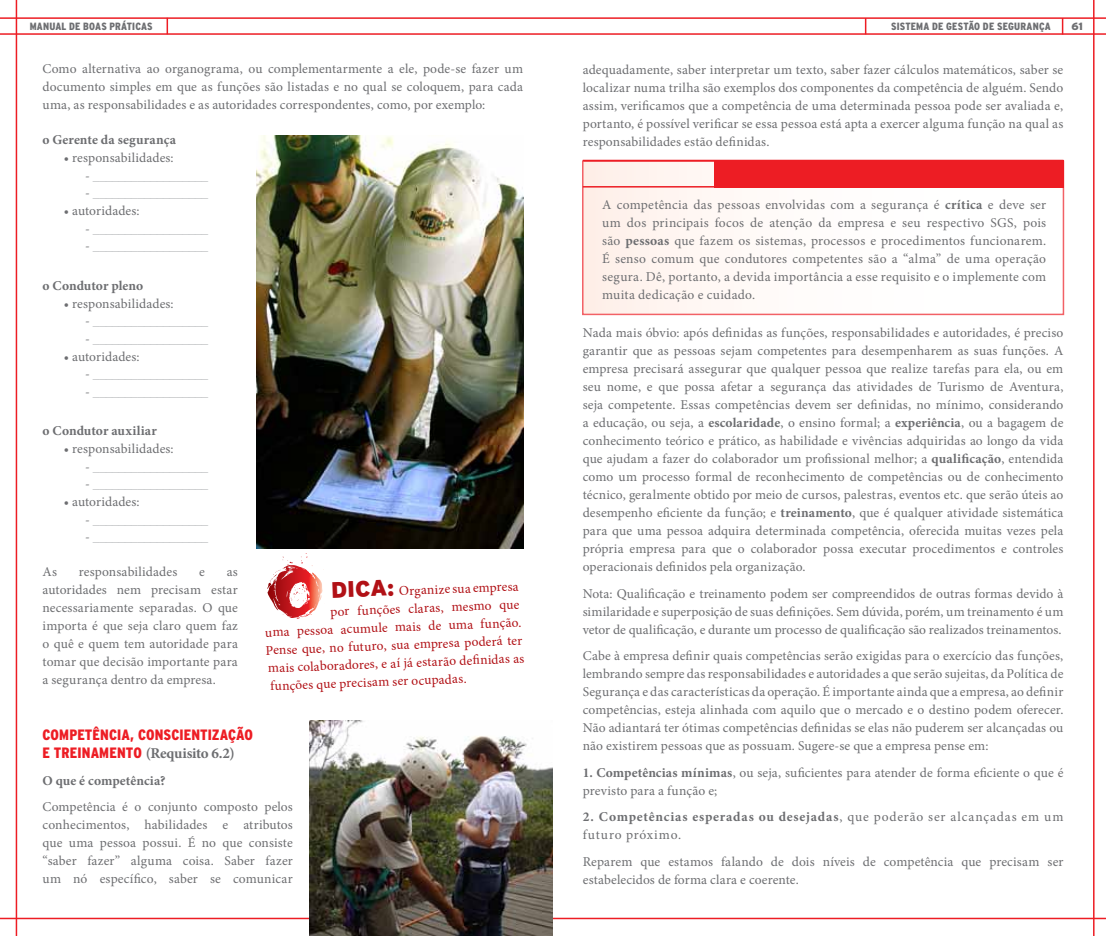
<style>
.page{position:relative;width:1106px;height:936px;background:#fff}
.page>*{position:absolute;margin:0;border:0;box-sizing:border-box;transform-origin:0 0}
.t1{font:900 condensed 15px "Interstate";letter-spacing:.005em;color:#ed1d24}
.t2{font:700 15px "Minion Pro";letter-spacing:-.02em;color:#6d6e71}
.t3{font:13.5px/18px "Minion Pro";letter-spacing:.01em;color:#6d6e71;text-align:justify}
.t4{font:13.5px "Minion Pro";color:#bcbec0}
.t5{font:13.5px "Minion Pro";color:#b11116}
.t6{font:13.5px/18px "Minion Pro";letter-spacing:.05em;color:#6d6e71}
.t7{font:700 13.5px "Minion Pro";letter-spacing:.005em;color:#6d6e71}
.t8{font:900 condensed 10.5px "Interstate";letter-spacing:.02em;color:#6d6e71}
.t9{font:900 10.5px "Interstate";color:#6d6e71}
.s1{color:#6d6e71}
.s2{font-family:"Interstate";font-weight:900;font-size:22.5px}
.s3{font-family:"Interstate";font-weight:900;font-stretch:condensed;color:#ed1d24}
.s4{font-weight:700}
</style>
<div class="page">
<hr style="left:0;top:33px;width:553px;height:2px;background:#ed1d24">
<hr style="left:0;top:17px;width:553px;height:2px;background:#ed1d24">
<hr style="left:16px;top:0;width:1px;height:935px;background:#ed1d24">
<hr style="left:0;top:917px;width:553px;height:2px;background:#ed1d24">
<svg style="left:166px;top:18px;width:2px;height:16px"></svg>
<hr style="left:553px;top:33px;width:553px;height:2px;background:#ed1d24">
<hr style="left:553px;top:17px;width:553px;height:2px;background:#ed1d24">
<hr style="left:1093px;top:0;width:1px;height:935px;background:#ed1d24">
<svg style="left:1061px;top:18px;width:2px;height:17px"></svg>
<hr style="left:553px;top:917px;width:553px;height:2px;background:#ed1d24">
<svg style="left:865px;top:19px;width:1px;height:14px"></svg>
<div style="left:583px;top:161px;width:480px;height:153px;background:linear-gradient(to right,#fef1eb,#fffeff)"></div>
<img style="left:257px;top:136px;width:266px;height:412px">
<img style="left:310px;top:720px;width:243px;height:215px">
<svg style="left:267px;top:553px;width:40px;height:65px"></svg>
<div style="left:714px;top:160px;width:349px;height:27px;background:#ed1d24"></div>
<hr style="left:583px;top:186px;width:480px;height:1px;background:#ed1d24">
<hr style="left:583px;top:160px;width:480px;height:1px;background:#ed1d24">
<p class="t8" style="left:30px;top:20px;width:124px">MANUAL DE BOAS PRÁTICAS</p>
<p class="t8" style="left:891px;top:20px;width:161px">SISTEMA DE GESTÃO DE SEGURANÇA</p>
<p class="t9" style="left:1071px;top:20px;width:13px">61</p>
<p class="t3" style="left:43px;top:60px;width:482px">Como alternativa ao organograma, ou complementarmente a ele, pode-se fazer um documento simples em que as funções são listadas e no qual se coloquem, para cada uma, as responsabilidades e as autoridades correspondentes, como, por exemplo:</p>
<p class="t7" style="left:43px;top:130px;width:135px">o Gerente da segurança</p>
<p class="t3" style="left:64px;top:149px;width:111px">• responsabilidades:</p>
<p class="t4" style="left:85px;top:166px;width:125px"><span class="s1">-</span> __________________</p>
<p class="t4" style="left:85px;top:184px;width:125px"><span class="s1">-</span> __________________</p>
<p class="t3" style="left:64px;top:202px;width:77px">• autoridades:</p>
<p class="t4" style="left:85px;top:219px;width:125px"><span class="s1">-</span> __________________</p>
<p class="t4" style="left:85px;top:237px;width:125px"><span class="s1">-</span> __________________</p>
<p class="t7" style="left:43px;top:276px;width:102px">o Condutor pleno</p>
<p class="t3" style="left:64px;top:294px;width:111px">• responsabilidades:</p>
<p class="t4" style="left:85px;top:312px;width:125px"><span class="s1">-</span> __________________</p>
<p class="t4" style="left:85px;top:329px;width:125px"><span class="s1">-</span> __________________</p>
<p class="t3" style="left:64px;top:347px;width:77px">• autoridades:</p>
<p class="t4" style="left:85px;top:365px;width:125px"><span class="s1">-</span> __________________</p>
<p class="t4" style="left:85px;top:382px;width:125px"><span class="s1">-</span> __________________</p>
<p class="t7" style="left:43px;top:421px;width:116px">o Condutor auxiliar</p>
<p class="t3" style="left:64px;top:440px;width:111px">• responsabilidades:</p>
<p class="t4" style="left:85px;top:474px;width:125px"><span class="s1">-</span> __________________</p>
<p class="t3" style="left:64px;top:493px;width:77px">• autoridades:</p>
<p class="t4" style="left:85px;top:527px;width:125px"><span class="s1">-</span> __________________</p>
<p class="t3" style="left:43px;top:563px;width:16px">As</p>
<p class="t3" style="left:79px;top:563px;width:100px">responsabilidades</p>
<p class="t3" style="left:199px;top:563px;width:7px">e</p>
<p class="t3" style="left:43px;top:563px;width:197px;text-indent:184px">as autoridades nem precisam estar necessariamente separadas. O que importa é que seja claro quem faz o quê e quem tem autoridade para tomar que decisão importante para a segurança dentro da empresa.</p>
<p class="t5" style="left:331px;top:584px;width:189px;rotate:-2deg"><span class="s2">DICA:</span> Organize sua empresa</p>
<p class="t5" style="left:330px;top:602px;width:190px;rotate:-2deg">por funções claras, mesmo que</p>
<p class="t5" style="left:265px;top:622px;width:258px;rotate:-2deg">uma pessoa acumule mais de uma função.</p>
<p class="t5" style="left:265px;top:640px;width:258px;rotate:-2deg">Pense que, no futuro, sua empresa poderá ter</p>
<p class="t5" style="left:268px;top:658px;width:258px;rotate:-2deg">mais colaboradores, e aí já estarão defi nidas as</p>
<p class="t5" style="left:270px;top:676px;width:198px;rotate:-2deg">funções que precisam ser ocupadas.</p>
<p class="t1" style="left:43px;top:726px;width:212px">COMPETÊNCIA, CONSCIENTIZAÇÃO</p>
<p class="t2" style="left:43px;top:742px;width:194px"><span class="s3">E TREINAMENTO</span> (Requisito 6.2)</p>
<p class="t7" style="left:43px;top:770px;width:125px">O que é competência?</p>
<p class="t3" style="left:43px;top:797px;width:252px">Competência é o conjunto composto pelos conhecimentos, habilidades e atributos que uma pessoa possui. É no que consiste “saber fazer” alguma coisa. Saber fazer um nó específico, saber se comunicar</p>
<p class="t3" style="left:583px;top:60px;width:482px">adequadamente, saber interpretar um texto, saber fazer cálculos matemáticos, saber se localizar numa trilha são exemplos dos componentes da competência de alguém. Sendo assim, verificamos que a competência de uma determinada pessoa pode ser avaliada e, portanto, é possível verificar se essa pessoa está apta a exercer alguma função na qual as responsabilidades estão definidas.</p>
<p class="t3" style="left:602px;top:196px;width:445px">A competência das pessoas envolvidas com a segurança é <span class="s4">crítica</span> e deve ser um dos principais focos de atenção da empresa e seu respectivo SGS, pois são <span class="s4">pessoas</span> que fazem os sistemas, processos e procedimentos funcionarem.<br>É senso comum que condutores competentes são a “alma” de uma operação segura. Dê, portanto, a devida importância a esse requisito e o implemente com muita dedicação e cuidado.</p>
<p class="t3" style="left:583px;top:323px;width:482px">Nada mais óbvio: após definidas as funções, responsabilidades e autoridades, é preciso garantir que as pessoas sejam competentes para desempenharem as suas funções. A empresa precisará assegurar que qualquer pessoa que realize tarefas para ela, ou em seu nome, e que possa afetar a segurança das atividades de Turismo de Aventura, seja competente. Essas competências devem ser definidas, no mínimo, considerando a educação, ou seja, a <span class="s4">escolaridade</span>, o ensino formal; a <span class="s4">experiência</span>, ou a bagagem de conhecimento teórico e prático, as habilidade e vivências adquiridas ao longo da vida que ajudam a fazer do colaborador um profissional melhor; a <span class="s4">qualificação</span>, entendida como um processo formal de reconhecimento de competências ou de conhecimento técnico, geralmente obtido por meio de cursos, palestras, eventos etc. que serão úteis ao desempenho eficiente da função; e <span class="s4">treinamento</span>, que é qualquer atividade sistemática para que uma pessoa adquira determinada competência, oferecida muitas vezes pela própria empresa para que o colaborador possa executar procedimentos e controles operacionais definidos pela organização.</p>
<p class="t3" style="left:583px;top:584px;width:482px">Nota: Qualificação e treinamento podem ser compreendidos de outras formas devido à similaridade e superposição de suas definições. Sem dúvida, porém, um treinamento é um vetor de qualificação, e durante um processo de qualificação são realizados treinamentos.</p>
<p class="t3" style="left:583px;top:646px;width:482px">Cabe à empresa definir quais competências serão exigidas para o exercício das funções, lembrando sempre das responsabilidades e autoridades a que serão sujeitas, da Política de Segurança e das características da operação. É importante ainda que a empresa, ao definir competências, esteja alinhada com aquilo que o mercado e o destino podem oferecer.<br>Não adiantará ter ótimas competências definidas se elas não puderem ser alcançadas ou não existirem pessoas que as possuam. Sugere-se que a empresa pense em:</p>
<p class="t3" style="left:583px;top:763px;width:482px"><span class="s4">1. Competências mínimas</span>, ou seja, suficientes para atender de forma eficiente o que é previsto para a função e;</p>
<p class="t6" style="left:583px;top:807px;width:482px"><span class="s4">2. Competências esperadas ou desejadas</span>, que poderão ser alcançadas em um futuro próximo.</p>
<p class="t3" style="left:583px;top:852px;width:482px">Reparem que estamos falando de dois níveis de competência que precisam ser estabelecidos de forma clara e coerente.</p>
</div>
